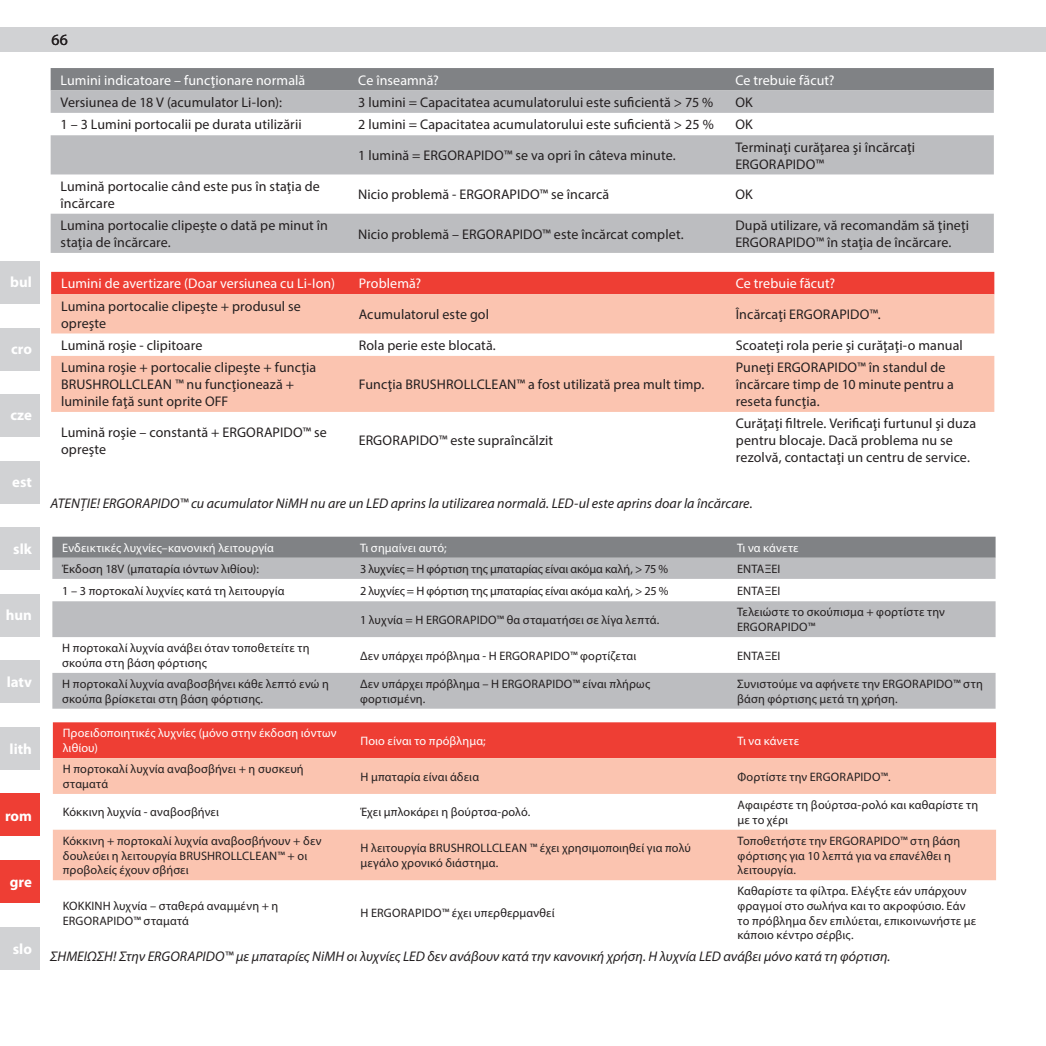
<style>
.page{position:relative;width:1046px;height:1046px;background:#fff}
.page>*{position:absolute;margin:0;border:0;box-sizing:border-box;transform-origin:0 0}
.t1{font:15.75px "Myriad Pro";color:#231f20}
.Language_ref{font:700 14.88px "Myriad Pro";color:#fff}
.t2{font:14px/16.8px "Myriad Pro";letter-spacing:.005em;color:#231f20}
.t3{font:italic 14px "Myriad Pro";letter-spacing:.005em;color:#231f20}
.t4{font:14px "Myriad Pro";letter-spacing:.005em;color:#fff}
.t5{font:12.25px/14.7px "Myriad Pro";letter-spacing:.01em;color:#231f20}
.t6{font:12.25px/14.7px "Myriad Pro";letter-spacing:.01em;color:#fff}
.t7{font:12.25px "Myriad Pro";letter-spacing:-.01em;color:#231f20}
</style>
<div class="page">
<div style="left:0;top:27px;width:1046px;height:25px;background:#d1d2d4"></div>
<div style="left:0;top:728px;width:39px;height:42px;background:#d1d2d4"></div>
<div style="left:0;top:661px;width:39px;height:42px;background:#d1d2d4"></div>
<div style="left:0;top:927px;width:39px;height:42px;background:#d1d2d4"></div>
<div style="left:0;top:594px;width:39px;height:42px;background:#d1d2d4"></div>
<div style="left:0;top:860px;width:39px;height:42px;background:#ee3e34"></div>
<div style="left:0;top:527px;width:39px;height:43px;background:#d1d2d4"></div>
<div style="left:0;top:794px;width:39px;height:42px;background:#ee3e34"></div>
<div style="left:0;top:461px;width:39px;height:42px;background:#d1d2d4"></div>
<div style="left:0;top:394px;width:39px;height:43px;background:#d1d2d4"></div>
<div style="left:0;top:328px;width:39px;height:42px;background:#d1d2d4"></div>
<div style="left:0;top:261px;width:39px;height:42px;background:#d1d2d4"></div>
<div style="left:51px;top:68px;width:943px;height:22px;background:#808285"></div>
<svg style="left:51px;top:90px;width:943px;height:163px;fill:#bcbdc0"></svg>
<div style="left:51px;top:272px;width:943px;height:22px;background:#ee3e34"></div>
<svg style="left:51px;top:294px;width:943px;height:118px;fill:#fbc4b0"></svg>
<div style="left:52px;top:537px;width:943px;height:21px;background:#808285"></div>
<svg style="left:52px;top:558px;width:943px;height:151px;fill:#bcbdc0"></svg>
<div style="left:53px;top:722px;width:943px;height:36px;background:#ee3e34"></div>
<svg style="left:53px;top:758px;width:943px;height:122px;fill:#fbc4b0"></svg>
<p class="Language_ref" style="left:10px;top:272px;width:23px">bul</p>
<p class="Language_ref" style="left:11px;top:339px;width:22px">cro</p>
<p class="Language_ref" style="left:10px;top:406px;width:23px">cze</p>
<p class="Language_ref" style="left:12px;top:472px;width:21px">est</p>
<p class="Language_ref" style="left:13px;top:539px;width:20px">slk</p>
<p class="Language_ref" style="left:6px;top:606px;width:28px">hun</p>
<p class="Language_ref" style="left:7px;top:672px;width:27px">latv</p>
<p class="Language_ref" style="left:10px;top:739px;width:24px">lith</p>
<p class="Language_ref" style="left:5px;top:806px;width:28px">rom</p>
<p class="Language_ref" style="left:10px;top:872px;width:24px">gre</p>
<p class="Language_ref" style="left:13px;top:939px;width:21px">slo</p>
<p class="t1" style="left:52px;top:30px;width:18px">66</p>
<p class="t4" style="left:61px;top:71px;width:246px">Lumini indicatoare – funcţionare normală</p>
<p class="t4" style="left:358px;top:71px;width:82px">Ce înseamnă?</p>
<p class="t4" style="left:735px;top:71px;width:101px">Ce trebuie făcut?</p>
<p class="t2" style="left:61px;top:94px;width:223px">Versiunea de 18 V (acumulator Li-Ion):</p>
<p class="t2" style="left:358px;top:94px;width:357px">3 lumini = Capacitatea acumulatorului este suficientă &gt; 75 %</p>
<p class="t2" style="left:735px;top:94px;width:19px">OK</p>
<p class="t2" style="left:61px;top:116px;width:243px">1 – 3 Lumini portocalii pe durata utilizării</p>
<p class="t2" style="left:358px;top:116px;width:357px">2 lumini = Capacitatea acumulatorului este suficientă &gt; 25 %</p>
<p class="t2" style="left:735px;top:116px;width:19px">OK</p>
<p class="t2" style="left:358px;top:147px;width:319px">1 lumină = ERGORAPIDO™ se va opri în câteva minute.</p>
<p class="t2" style="left:735px;top:138px;width:181px">Terminaţi curăţarea şi încărcaţi<br>ERGORAPIDO™</p>
<p class="t2" style="left:61px;top:178px;width:261px">Lumină portocalie când este pus în staţia de încărcare</p>
<p class="t2" style="left:358px;top:186px;width:253px">Nicio problemă - ERGORAPIDO™ se încarcă</p>
<p class="t2" style="left:735px;top:186px;width:19px">OK</p>
<p class="t2" style="left:61px;top:217px;width:269px">Lumina portocalie clipeşte o dată pe minut în staţia de încărcare.</p>
<p class="t2" style="left:358px;top:225px;width:327px">Nicio problemă – ERGORAPIDO™ este încărcat complet.</p>
<p class="t2" style="left:735px;top:217px;width:235px">După utilizare, vă recomandăm să ţineţi<br>ERGORAPIDO™ în staţia de încărcare.</p>
<p class="t4" style="left:61px;top:275px;width:275px">Lumini de avertizare (Doar versiunea cu Li-Ion)</p>
<p class="t4" style="left:359px;top:275px;width:64px">Problemă?</p>
<p class="t4" style="left:736px;top:275px;width:101px">Ce trebuie făcut?</p>
<p class="t2" style="left:61px;top:297px;width:241px">Lumina portocalie clipeşte + produsul se opreşte</p>
<p class="t2" style="left:359px;top:306px;width:132px">Acumulatorul este gol</p>
<p class="t2" style="left:736px;top:306px;width:146px">Încărcaţi ERGORAPIDO™.</p>
<p class="t2" style="left:61px;top:337px;width:143px">Lumină roşie - clipitoare</p>
<p class="t2" style="left:359px;top:337px;width:138px">Rola perie este blocată.</p>
<p class="t2" style="left:736px;top:337px;width:228px">Scoateţi rola perie şi curăţaţi-o manual</p>
<p class="t2" style="left:61px;top:359px;width:257px">Lumina roşie + portocalie clipeşte + funcţia<br>BRUSHROLLCLEAN ™ nu funcţionează + luminile faţă sunt oprite OFF</p>
<p class="t2" style="left:736px;top:359px;width:220px">Puneţi ERGORAPIDO™ în standul de încărcare timp de 10 minute pentru a reseta funcţia.</p>
<p class="t2" style="left:359px;top:376px;width:347px">Funcţia BRUSHROLLCLEAN™ a fost utilizată prea mult timp.</p>
<p class="t2" style="left:61px;top:423px;width:267px">Lumină roşie – constantă + ERGORAPIDO™ se opreşte</p>
<p class="t2" style="left:359px;top:432px;width:196px">ERGORAPIDO™ este supraîncălzit</p>
<p class="t2" style="left:736px;top:415px;width:242px">Curăţaţi filtrele. Verificaţi furtunul şi duza pentru blocaje. Dacă problema nu se rezolvă, contactaţi un centru de service.</p>
<p class="t3" style="left:51px;top:495px;width:702px">ATENŢIE! ERGORAPIDO™ cu acumulator NiMH nu are un LED aprins la utilizarea normală. LED-ul este aprins doar la încărcare.</p>
<p class="t6" style="left:62px;top:540px;width:213px">Ενδεικτικές λυχνίες–κανονική λειτουργία</p>
<p class="t6" style="left:360px;top:540px;width:88px">Τι σημαίνει αυτό;</p>
<p class="t6" style="left:737px;top:540px;width:63px">Τι να κάνετε</p>
<p class="t5" style="left:62px;top:561px;width:198px">Έκδοση 18V (μπαταρία ιόντων λιθίου):</p>
<p class="t7" style="left:360px;top:561px;width:310px">3 λυχνίες = Η φόρτιση της μπαταρίας είναι ακόμα καλή, &gt; 75 %</p>
<p class="t5" style="left:737px;top:561px;width:45px">ΕΝΤΑΞΕΙ</p>
<p class="t5" style="left:62px;top:583px;width:224px">1 – 3 πορτοκαλί λυχνίες κατά τη λειτουργία</p>
<p class="t7" style="left:360px;top:583px;width:310px">2 λυχνίες = Η φόρτιση της μπαταρίας είναι ακόμα καλή, &gt; 25 %</p>
<p class="t5" style="left:737px;top:583px;width:45px">ΕΝΤΑΞΕΙ</p>
<p class="t5" style="left:360px;top:612px;width:301px">1 λυχνία = Η ERGORAPIDO™ θα σταματήσει σε λίγα λεπτά.</p>
<p class="t5" style="left:737px;top:605px;width:209px">Τελειώστε το σκούπισμα + φορτίστε την<br>ERGORAPIDO™</p>
<p class="t5" style="left:62px;top:640px;width:249px">Η πορτοκαλί λυχνία ανάβει όταν τοποθετείτε τη σκούπα στη βάση φόρτισης</p>
<p class="t5" style="left:360px;top:648px;width:278px">Δεν υπάρχει πρόβλημα - Η ERGORAPIDO™ φορτίζεται</p>
<p class="t5" style="left:737px;top:648px;width:45px">ΕΝΤΑΞΕΙ</p>
<p class="t5" style="left:62px;top:676px;width:268px">Η πορτοκαλί λυχνία αναβοσβήνει κάθε λεπτό ενώ η σκούπα βρίσκεται στη βάση φόρτισης.</p>
<p class="t5" style="left:360px;top:676px;width:292px">Δεν υπάρχει πρόβλημα – Η ERGORAPIDO™ είναι πλήρως φορτισμένη.</p>
<p class="t5" style="left:737px;top:676px;width:247px">Συνιστούμε να αφήνετε την ERGORAPIDO™ στη βάση φόρτισης μετά τη χρήση.</p>
<p class="t6" style="left:63px;top:726px;width:275px">Προειδοποιητικές λυχνίες (μόνο στην έκδοση ιόντων λιθίου)</p>
<p class="t6" style="left:360px;top:733px;width:127px">Ποιο είναι το πρόβλημα;</p>
<p class="t6" style="left:737px;top:733px;width:63px">Τι να κάνετε</p>
<p class="t5" style="left:63px;top:761px;width:242px">Η πορτοκαλί λυχνία αναβοσβήνει + η συσκευή σταματά</p>
<p class="t5" style="left:360px;top:769px;width:120px">Η μπαταρία είναι άδεια</p>
<p class="t5" style="left:737px;top:769px;width:154px">Φορτίστε την ERGORAPIDO™.</p>
<p class="t5" style="left:63px;top:805px;width:158px">Κόκκινη λυχνία - αναβοσβήνει</p>
<p class="t5" style="left:360px;top:805px;width:171px">Έχει μπλοκάρει η βούρτσα-ρολό.</p>
<p class="t5" style="left:737px;top:797px;width:242px">Αφαιρέστε τη βούρτσα-ρολό και καθαρίστε τη με το χέρι</p>
<p class="t5" style="left:63px;top:833px;width:260px">Κόκκινη + πορτοκαλί λυχνία αναβοσβήνουν + δεν δουλεύει η λειτουργία BRUSHROLLCLEAN™ + οι προβολείς έχουν σβήσει</p>
<p class="t5" style="left:360px;top:840px;width:332px">Η λειτουργία BRUSHROLLCLEAN ™ έχει χρησιμοποιηθεί για πολύ μεγάλο χρονικό διάστημα.</p>
<p class="t5" style="left:737px;top:833px;width:224px">Τοποθετήστε την ERGORAPIDO™ στη βάση φόρτισης για 10 λεπτά για να επανέλθει η λειτουργία.</p>
<p class="t5" style="left:63px;top:898px;width:217px">ΚΟΚΚΙΝΗ λυχνία – σταθερά αναμμένη + η<br>ERGORAPIDO™ σταματά</p>
<p class="t5" style="left:360px;top:906px;width:196px">Η ERGORAPIDO™ έχει υπερθερμανθεί</p>
<p class="t5" style="left:737px;top:884px;width:240px">Καθαρίστε τα φίλτρα. Ελέγξτε εάν υπάρχουν φραγμοί στο σωλήνα και το ακροφύσιο. Εάν το πρόβλημα δεν επιλύεται, επικοινωνήστε με κάποιο κέντρο σέρβις.</p>
<p class="t3" style="left:50px;top:947px;width:840px">ΣΗΜΕΙΩΣΗ! Στην ERGORAPIDO™ με μπαταρίες NiMH οι λυχνίες LED δεν ανάβουν κατά την κανονική χρήση. Η λυχνία LED ανάβει μόνο κατά τη φόρτιση.</p>
</div>
